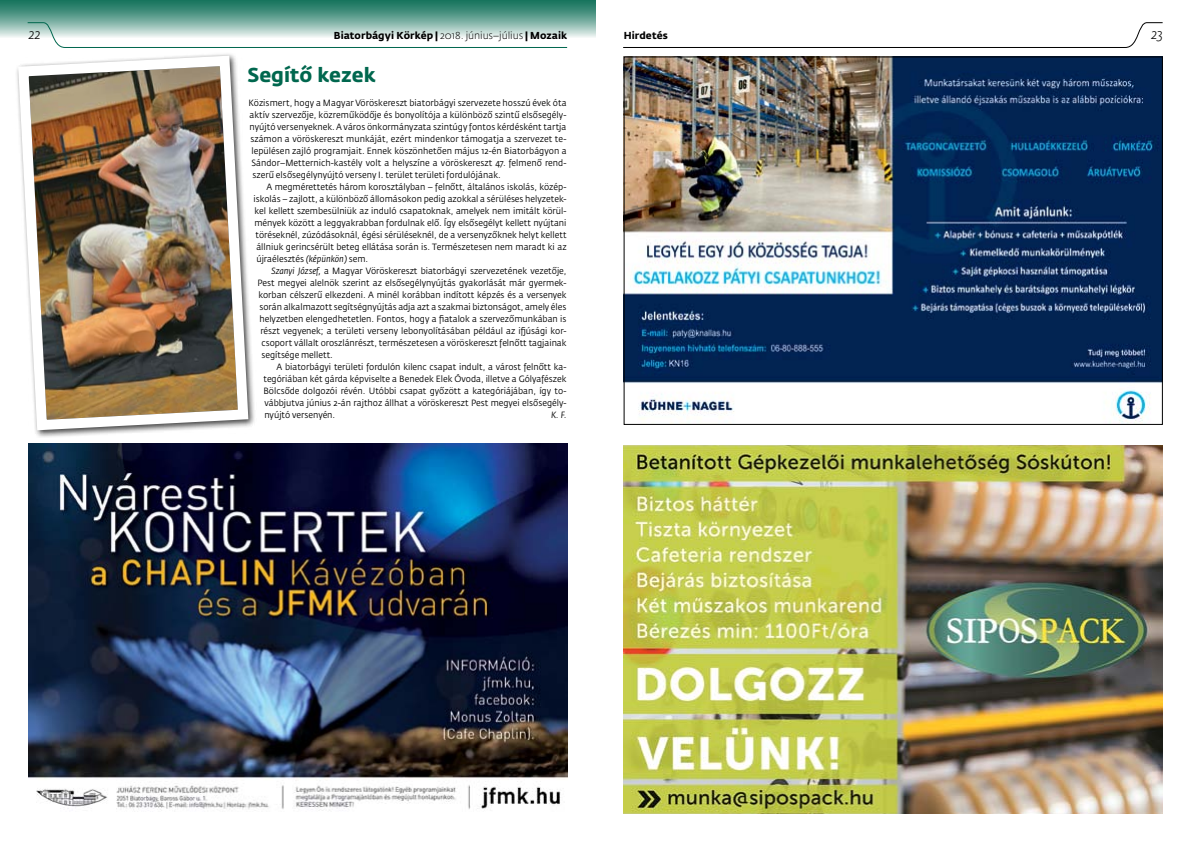
<style>
.page{position:relative;width:1191px;height:842px;background:#fff}
.page>*{position:absolute;margin:0;border:0;box-sizing:border-box;transform-origin:0 0}
.t1{font:700 20px "Fedra Sans Std";color:#00674e}
.t2{font:italic 300 14px "Fedra Sans Std";color:#000}
.t3{font:700 10px "Fedra Sans Std";letter-spacing:.005em;color:#000}
.t4{font:9px "Fedra Sans Std";color:#000;scale:.95 1}
.t5{font:italic 9px "Fedra Sans Std";color:#000;scale:.95 1}
.s1{font-weight:300}
.s2{font-style:italic}
</style>
<div class="page">
<svg style="left:0;top:0;width:595px;height:37px;background:#4a9281"></svg>
<svg style="left:27px;top:22px;width:541px;height:26px"></svg>
<svg style="left:623px;top:22px;width:540px;height:26px"></svg>
<img style="left:28px;top:444px;width:539px;height:367px">
<img style="left:626px;top:59px;width:534px;height:364px">
<img style="left:624px;top:445px;width:538px;height:369px">
<img style="left:16px;top:54px;width:238px;height:381px">
<h2 class="t2" style="left:28px;top:26px;width:14px">22</h2>
<p class="t3" style="left:334px;top:30px;width:235px">Biatorbágyi Körkép | <span class="s1">2018. június–július</span> | Mozaik</p>
<p class="t3" style="left:624px;top:30px;width:46px">Hirdetés</p>
<h2 class="t2" style="left:1151px;top:26px;width:13px">23</h2>
<h1 class="t1" style="left:247px;top:63px;width:130px">Segítő kezek</h1>
<p class="t4" style="left:248px;top:97px;width:336px">Közismert, hogy a Magyar Vöröskereszt biatorbágyi szervezete hosszú évek óta</p>
<p class="t4" style="left:249px;top:109px;width:335px">aktív szervezője, közreműködője és bonyolítója a különböző szintű elsősegély-</p>
<p class="t4" style="left:249px;top:121px;width:335px">nyújtó versenyeknek. A város önkormányzata szintúgy fontos kérdésként tartja</p>
<p class="t4" style="left:250px;top:133px;width:334px">számon a vöröskereszt munkáját, ezért mindenkor támogatja a szervezet te-</p>
<p class="t4" style="left:251px;top:145px;width:333px">lepülésen zajló programjait. Ennek köszönhetően május 12-én Biatorbágyon a</p>
<p class="t4" style="left:251px;top:157px;width:333px">Sándor–Metternich-kastély volt a helyszíne a vöröskereszt 47. felmenő rend-</p>
<p class="t4" style="left:252px;top:169px;width:263px">szerű elsősegélynyújtó verseny I. terület területi fordulójának.</p>
<p class="t4" style="left:267px;top:181px;width:317px">A megmérettetés három korosztályban – felnőtt, általános iskolás, közép-</p>
<p class="t4" style="left:253px;top:193px;width:331px">iskolás – zajlott, a különböző állomásokon pedig azokkal a sérüléses helyzetek-</p>
<p class="t4" style="left:254px;top:205px;width:330px">kel kellett szembesülniük az induló csapatoknak, amelyek nem imitált körül-</p>
<p class="t4" style="left:254px;top:217px;width:330px">mények között a leggyakrabban fordulnak elő. Így elsősegélyt kellett nyújtani</p>
<p class="t4" style="left:255px;top:229px;width:329px">töréseknél, zúzódásoknál, égési sérüléseknél, de a versenyzőknek helyt kellett</p>
<p class="t4" style="left:256px;top:241px;width:328px">állniuk gerincsérült beteg ellátása során is. Természetesen nem maradt ki az</p>
<p class="t4" style="left:256px;top:253px;width:119px">újraélesztés <span class="s2">(képünkön)</span> sem.</p>
<p class="t4" style="left:272px;top:265px;width:312px"><span class="s2">Szanyi József,</span> a Magyar Vöröskereszt biatorbágyi szervezetének vezetője,</p>
<p class="t4" style="left:257px;top:277px;width:327px">Pest megyei alelnök szerint az elsősegélynyújtás gyakorlását már gyermek-</p>
<p class="t4" style="left:258px;top:289px;width:326px">korban célszerű elkezdeni. A minél korábban indított képzés és a versenyek</p>
<p class="t4" style="left:259px;top:301px;width:325px">során alkalmazott segítségnyújtás adja azt a szakmai biztonságot, amely éles</p>
<p class="t4" style="left:259px;top:313px;width:325px">helyzetben elengedhetetlen. Fontos, hogy a fiatalok a szervezőmunkában is</p>
<p class="t4" style="left:260px;top:325px;width:324px">részt vegyenek; a területi verseny lebonyolításában például az ifjúsági kor-</p>
<p class="t4" style="left:261px;top:337px;width:323px">csoport vállalt oroszlánrészt, természetesen a vöröskereszt felnőtt tagjainak</p>
<p class="t4" style="left:261px;top:349px;width:77px">segítsége mellett.</p>
<p class="t4" style="left:277px;top:361px;width:307px">A biatorbágyi területi fordulón kilenc csapat indult, a várost felnőtt ka-</p>
<p class="t4" style="left:263px;top:373px;width:320px">tegóriában két gárda képviselte a Benedek Elek Óvoda, illetve a Gólyafészek</p>
<p class="t4" style="left:263px;top:385px;width:320px">Bölcsőde dolgozói révén. Utóbbi csapat győzött a kategóriájában, így to-</p>
<p class="t4" style="left:264px;top:397px;width:319px">vábbjutva június 2-án rajthoz állhat a vöröskereszt Pest megyei elsősegély-</p>
<p class="t4" style="left:264px;top:409px;width:76px">nyújtó versenyén.</p>
<p class="t5" style="left:551px;top:409px;width:18px">K. F.</p>
</div>
